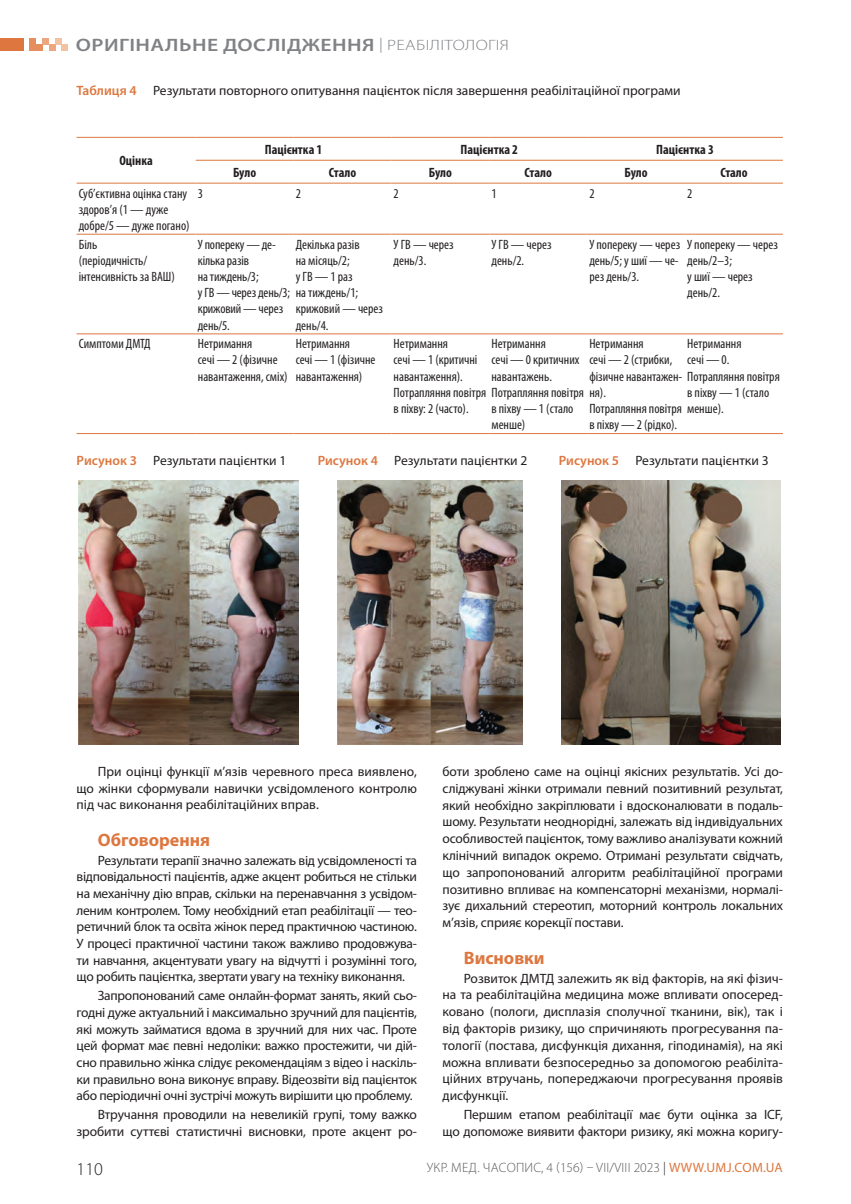
<style>
.page{position:relative;width:851px;height:1204px;background:#fff}
.page>*{position:absolute;margin:0;border:0;box-sizing:border-box;transform-origin:0 0}
.t1{font:600 18px "Myriad Pro";letter-spacing:.02em;color:#808285;scale:1.2 1}
.t2{font:700 18px "Myriad Pro";color:#dd773f}
.t3{font:300 18px "Myriad Pro";color:#231f20}
.t4{font:300 15px "Myriad Pro";color:#808285;scale:1.2 1}
.t5{font:13.5px/16.8px "Myriad Pro";letter-spacing:-.01em;color:#231f20;text-align:justify}
.t6{font:condensed 13.5px/16.2px "Myriad Pro";color:#231f20}
.t7{font:700 condensed 13.5px "Myriad Pro";color:#231f20}
.t8{font:300 13.5px "Myriad Pro";letter-spacing:.02em;color:#57585a}
.t9{font:13.5px "Myriad Pro";color:#dd773f}
.s1{font-weight:600;font-size:18px}
.s2{font-weight:600;color:#dd773f}
.s3{color:#231f20}
.s4{font-weight:400;color:#dd773f}
</style>
<div class="page">
<hr style="left:196px;top:160px;width:97px;height:1px;background:#dd773f">
<hr style="left:293px;top:160px;width:98px;height:1px;background:#dd773f">
<hr style="left:391px;top:160px;width:98px;height:1px;background:#dd773f">
<hr style="left:489px;top:160px;width:98px;height:1px;background:#dd773f">
<hr style="left:587px;top:160px;width:98px;height:1px;background:#dd773f">
<hr style="left:685px;top:160px;width:97px;height:1px;background:#dd773f">
<hr style="left:77px;top:234px;width:119px;height:1px;background:#dd773f">
<hr style="left:196px;top:234px;width:97px;height:1px;background:#dd773f">
<hr style="left:293px;top:234px;width:98px;height:1px;background:#dd773f">
<hr style="left:391px;top:234px;width:98px;height:1px;background:#dd773f">
<hr style="left:489px;top:234px;width:98px;height:1px;background:#dd773f">
<hr style="left:587px;top:234px;width:98px;height:1px;background:#dd773f">
<hr style="left:685px;top:234px;width:97px;height:1px;background:#dd773f">
<hr style="left:77px;top:333px;width:119px;height:1px;background:#dd773f">
<hr style="left:77px;top:433px;width:119px;height:1px;background:#dd773f">
<hr style="left:196px;top:333px;width:97px;height:1px;background:#dd773f">
<hr style="left:196px;top:433px;width:97px;height:1px;background:#dd773f">
<hr style="left:293px;top:333px;width:98px;height:1px;background:#dd773f">
<hr style="left:293px;top:433px;width:98px;height:1px;background:#dd773f">
<hr style="left:391px;top:333px;width:98px;height:1px;background:#dd773f">
<hr style="left:391px;top:433px;width:98px;height:1px;background:#dd773f">
<hr style="left:489px;top:333px;width:98px;height:1px;background:#dd773f">
<hr style="left:489px;top:433px;width:98px;height:1px;background:#dd773f">
<hr style="left:587px;top:333px;width:98px;height:1px;background:#dd773f">
<hr style="left:587px;top:433px;width:98px;height:1px;background:#dd773f">
<hr style="left:685px;top:333px;width:97px;height:1px;background:#dd773f">
<hr style="left:685px;top:433px;width:97px;height:1px;background:#dd773f">
<hr style="left:77px;top:137px;width:119px;height:1px;background:#dd773f">
<hr style="left:196px;top:137px;width:97px;height:1px;background:#dd773f">
<hr style="left:293px;top:137px;width:98px;height:1px;background:#dd773f">
<hr style="left:391px;top:137px;width:98px;height:1px;background:#dd773f">
<hr style="left:489px;top:137px;width:98px;height:1px;background:#dd773f">
<hr style="left:587px;top:137px;width:98px;height:1px;background:#dd773f">
<hr style="left:685px;top:137px;width:97px;height:1px;background:#dd773f">
<hr style="left:77px;top:183px;width:119px;height:1px;background:#dd773f">
<hr style="left:196px;top:183px;width:97px;height:1px;background:#dd773f">
<hr style="left:293px;top:183px;width:98px;height:1px;background:#dd773f">
<hr style="left:391px;top:183px;width:98px;height:1px;background:#dd773f">
<hr style="left:489px;top:183px;width:98px;height:1px;background:#dd773f">
<hr style="left:587px;top:183px;width:98px;height:1px;background:#dd773f">
<hr style="left:685px;top:183px;width:97px;height:1px;background:#dd773f">
<img style="left:78px;top:480px;width:221px;height:264px">
<img style="left:337px;top:480px;width:185px;height:264px">
<img style="left:561px;top:480px;width:219px;height:264px">
<div style="left:0;top:38px;width:23px;height:13px;background:#dd773f"></div>
<svg style="left:62px;top:45px;width:6px;height:6px"></svg>
<svg style="left:49px;top:45px;width:6px;height:6px"></svg>
<div style="left:36px;top:45px;width:7px;height:6px;background:#e58f5f"></div>
<div style="left:55px;top:38px;width:7px;height:7px;background:#f2c3a3"></div>
<div style="left:43px;top:38px;width:6px;height:7px;background:#eca77e"></div>
<div style="left:30px;top:38px;width:6px;height:13px;background:#e58f5f"></div>
<h1 class="t1" style="left:76px;top:34px;width:24px">Оригіна</h1>
<h1 class="t1" style="left:165px;top:34px;width:23px">льне</h1>
<h1 class="t1" style="left:223px;top:34px;width:5px">дос</h1>
<h1 class="t1" style="left:267px;top:34px;width:57px">лідженн</h1>
<p class="t4" style="left:362px;top:36px;width:37px"><span class="s1">я</span>|Реабілітологія</p>
<p class="t5" style="left:77px;top:82px;width:605px"><span class="s2">Таблиця 4</span> РЕЗУЛЬТАТИ ПОВТОРНОГО ОПИТУВАННЯ ПАЦІЄНТОК ПІСЛЯ ЗАВЕРШЕННЯ РЕАБІЛІТАЦІЙНОЇ ПРОГРАМИ</p>
<p class="t7" style="left:119px;top:152px;width:35px">Оцінка</p>
<p class="t7" style="left:265px;top:141px;width:59px">Пацієнтка 1</p>
<p class="t7" style="left:460px;top:141px;width:59px">Пацієнтка 2</p>
<p class="t7" style="left:656px;top:141px;width:59px">Пацієнтка 3</p>
<p class="t7" style="left:233px;top:164px;width:25px">Було</p>
<p class="t7" style="left:329px;top:164px;width:29px">Стало</p>
<p class="t7" style="left:429px;top:164px;width:25px">Було</p>
<p class="t7" style="left:524px;top:164px;width:29px">Стало</p>
<p class="t7" style="left:624px;top:164px;width:25px">Було</p>
<p class="t7" style="left:720px;top:164px;width:29px">Стало</p>
<p class="t6" style="left:79px;top:185px;width:112px">Суб’єктивна оцінка стану здоров’я (1 — дуже добре/5 — дуже погано)</p>
<p class="t6" style="left:198px;top:185px;width:7px">3</p>
<p class="t6" style="left:296px;top:185px;width:7px">2</p>
<p class="t6" style="left:393px;top:185px;width:7px">2</p>
<p class="t6" style="left:491px;top:185px;width:7px">1</p>
<p class="t6" style="left:589px;top:185px;width:7px">2</p>
<p class="t6" style="left:687px;top:185px;width:7px">2</p>
<p class="t6" style="left:79px;top:236px;width:98px">Біль<br>(періодичність/ інтенсивність за ВАШ)</p>
<p class="t6" style="left:198px;top:236px;width:162px">У попереку — де-<br>кілька разів<br>на тиждень/3;<br>у ГВ —через день/3; на тиждень/1; крижовий — через<br>день/5.</p>
<p class="t6" style="left:393px;top:236px;width:62px">У ГВ — через день/3.</p>
<p class="t6" style="left:491px;top:236px;width:62px">У ГВ — через день/2.</p>
<p class="t6" style="left:589px;top:236px;width:92px;text-align:justify">У попереку — через день/5; у шиї — че&shy;рез день/3.</p>
<p class="t6" style="left:687px;top:236px;width:92px">У попереку — через день/2–3;<br>у шиї — через день/2.</p>
<p class="t6" style="left:296px;top:236px;width:65px">Декілька разів на місяць/2;<br>у ГВ — 1 раз</p>
<p class="t6" style="left:296px;top:301px;width:89px">крижовий — через день/4.</p>
<p class="t6" style="left:79px;top:335px;width:73px">Симптоми ДМТД</p>
<p class="t6" style="left:198px;top:335px;width:91px">Нетримання<br>сечі — 2 (фізичне навантаження, сміх)</p>
<p class="t6" style="left:296px;top:335px;width:81px">Нетримання<br>сечі — 1 (фізичне навантаження)</p>
<p class="t6" style="left:393px;top:335px;width:214px">Нетримання<br>сечі — 1 (критичні<br>навантаження).<br>Потрапляння повітря Потрапляння повітря ня). в піхву: 2 (часто).</p>
<p class="t6" style="left:491px;top:335px;width:89px">Нетримання<br>сечі — 0 критичних навантажень.</p>
<p class="t6" style="left:491px;top:400px;width:83px">в піхву — 1 (стало менше)</p>
<p class="t6" style="left:589px;top:335px;width:192px">Нетримання<br>сечі — 2 (стрибки,<br>фізичне навантажен- Потрапляння повітря</p>
<p class="t6" style="left:589px;top:400px;width:136px">Потрапляння повітря менше). в піхву — 2 (рідко).</p>
<p class="t6" style="left:687px;top:335px;width:56px">Нетримання сечі — 0.</p>
<p class="t6" style="left:687px;top:384px;width:83px">в піхву — 1 (стало</p>
<p class="t5" style="left:77px;top:452px;width:211px"><span class="s2">Рисунок 3</span> РЕЗУЛЬТАТИ ПАЦІЄНТКИ 1</p>
<p class="t5" style="left:317px;top:452px;width:211px"><span class="s2">Рисунок 4</span> РЕЗУЛЬТАТИ ПАЦІЄНТКИ 2</p>
<p class="t5" style="left:558px;top:452px;width:211px"><span class="s2">Рисунок 5</span> РЕЗУЛЬТАТИ ПАЦІЄНТКИ 3</p>
<p class="t5" style="left:77px;top:762px;width:342px;text-indent:21px">ПРИ ОЦІНЦІ ФУНКЦІЇ М’ЯЗІВ ЧЕРЕВНОГО ПРЕСА ВИЯВЛЕНО, ЩО ЖІНКИ СФОРМУВАЛИ НАВИЧКИ УСВІДОМЛЕНОГО КОНТРОЛЮ ПІД ЧАС ВИКОНАННЯ РЕАБІЛІТАЦІЙНИХ ВПРАВ.</p>
<h1 class="t2" style="left:98px;top:827px;width:114px">Обговорення</h1>
<p class="t5" style="left:77px;top:851px;width:342px;text-indent:21px">РЕЗУЛЬТАТИ ТЕРАПІЇ ЗНАЧНО ЗАЛЕЖАТЬ ВІД УСВІДОМЛЕНОСТІ ТА ВІДПОВІДАЛЬНОСТІ ПАЦІЄНТІВ, АДЖЕ АКЦЕНТ РОБИТЬСЯ НЕ СТІЛЬКИ НА МЕХАНІЧНУ ДІЮ ВПРАВ, СКІЛЬКИ НА ПЕРЕНАВЧАННЯ З УСВІДОМ-ЛЕНИМ КОНТРОЛЕМ. ТОМУ НЕОБХІДНИЙ ЕТАП РЕАБІЛІТАЦІЇ — ТЕО-РЕТИЧНИЙ БЛОК ТА ОСВІТА ЖІНОК ПЕРЕД ПРАКТИЧНОЮ ЧАСТИНОЮ.<br>У ПРОЦЕСІ ПРАКТИЧНОЇ ЧАСТИНИ ТАКОЖ ВАЖЛИВО ПРОДОВЖУВА-ТИ НАВЧАННЯ, АКЦЕНТУВАТИ УВАГУ НА ВІДЧУТТІ І РОЗУМІННІ ТОГО, ЩО РОБИТЬ ПАЦІЄНТКА, ЗВЕРТАТИ УВАГУ НА ТЕХНІКУ ВИКОНАННЯ.</p>
<p class="t5" style="left:77px;top:987px;width:342px;text-indent:21px">ЗАПРОПОНОВАНИЙ САМЕ ОНЛАЙН-ФОРМАТ ЗАНЯТЬ, ЯКИЙ СЬО-ГОДНІ ДУЖЕ АКТУАЛЬНИЙ І МАКСИМАЛЬНО ЗРУЧНИЙ ДЛЯ ПАЦІЄНТІВ, ЯКІ МОЖУТЬ ЗАЙМАТИСЯ ВДОМА В ЗРУЧНИЙ ДЛЯ НИХ ЧАС. ПРОТЕ ЦЕЙ ФОРМАТ МАЄ ПЕВНІ НЕДОЛІКИ: ВАЖКО ПРОСТЕЖИТИ, ЧИ ДІЙ-СНО ПРАВИЛЬНО ЖІНКА СЛІДУЄ РЕКОМЕНДАЦІЯМ З ВІДЕО І НАСКІЛЬ-КИ ПРАВИЛЬНО ВОНА ВИКОНУЄ ВПРАВУ. ВІДЕОЗВІТИ ВІД ПАЦІЄНТОК АБО ПЕРІОДИЧНІ ОЧНІ ЗУСТРІЧІ МОЖУТЬ ВИРІШИТИ ЦЮ ПРОБЛЕМУ.</p>
<p class="t5" style="left:77px;top:1106px;width:342px;text-align:right">ВТРУЧАННЯ ПРОВОДИЛИ НА НЕВЕЛИКІЙ ГРУПІ, ТОМУ ВАЖКО<br>ЗРОБИТИ СУТТЄВІ СТАТИСТИЧНІ ВИСНОВКИ, ПРОТЕ АКЦЕНТ РО-</p>
<h1 class="t3" style="left:77px;top:1157px;width:28px">110</h1>
<p class="t5" style="left:442px;top:762px;width:342px">БОТИ ЗРОБЛЕНО САМЕ НА ОЦІНЦІ ЯКІСНИХ РЕЗУЛЬТАТІВ. УСІ ДО-СЛІДЖУВАНІ ЖІНКИ ОТРИМАЛИ ПЕВНИЙ ПОЗИТИВНИЙ РЕЗУЛЬТАТ, ЯКИЙ НЕОБХІДНО ЗАКРІПЛЮВАТИ І ВДОСКОНАЛЮВАТИ В ПОДАЛЬ-ШОМУ. РЕЗУЛЬТАТИ НЕОДНОРІДНІ, ЗАЛЕЖАТЬ ВІД ІНДИВІДУАЛЬНИХ ОСОБЛИВОСТЕЙ ПАЦІЄНТОК, ТОМУ ВАЖЛИВО АНАЛІЗУВАТИ КОЖНИЙ КЛІНІЧНИЙ ВИПАДОК ОКРЕМО. ОТРИМАНІ РЕЗУЛЬТАТИ СВІДЧАТЬ, ЩО ЗАПРОПОНОВАНИЙ АЛГОРИТМ РЕАБІЛІТАЦІЙНОЇ ПРОГРАМИ ПОЗИТИВНО ВПЛИВАЄ НА КОМПЕНСАТОРНІ МЕХАНІЗМИ, НОРМАЛІ-ЗУЄ ДИХАЛЬНИЙ СТЕРЕОТИП, МОТОРНИЙ КОНТРОЛЬ ЛОКАЛЬНИХ М’ЯЗІВ, СПРИЯЄ КОРЕКЦІЇ ПОСТАВИ.</p>
<h1 class="t2" style="left:463px;top:945px;width:82px">Висновки</h1>
<p class="t5" style="left:442px;top:969px;width:342px;text-indent:21px">РОЗВИТОК ДМТД ЗАЛЕЖИТЬ ЯК ВІД ФАКТОРІВ, НА ЯКІ ФІЗИЧ-НА ТА РЕАБІЛІТАЦІЙНА МЕДИЦИНА МОЖЕ ВПЛИВАТИ ОПОСЕРЕД-КОВАНО (ПОЛОГИ, ДИСПЛАЗІЯ СПОЛУЧНОЇ ТКАНИНИ, ВІК), ТАК І ВІД ФАКТОРІВ РИЗИКУ, ЩО СПРИЧИНЯЮТЬ ПРОГРЕСУВАННЯ ПА-ТОЛОГІЇ (ПОСТАВА, ДИСФУНКЦІЯ ДИХАННЯ, ГІПОДИНАМІЯ), НА ЯКІ МОЖНА ВПЛИВАТИ БЕЗПОСЕРЕДНЬО ЗА ДОПОМОГОЮ РЕАБІЛІТА-ЦІЙНИХ ВТРУЧАНЬ, ПОПЕРЕДЖАЮЧИ ПРОГРЕСУВАННЯ ПРОЯВІВ ДИСФУНКЦІЇ.</p>
<p class="t5" style="left:442px;top:1105px;width:342px;text-align:right">ПЕРШИМ ЕТАПОМ РЕАБІЛІТАЦІЇ МАЄ БУТИ ОЦІНКА ЗА ICF,<br>ЩО ДОПОМОЖЕ ВИЯВИТИ ФАКТОРИ РИЗИКУ, ЯКІ МОЖНА КОРИГУ-</p>
<p class="t8" style="left:427px;top:1158px;width:247px">УКР. МЕД. ЧАСОПИС, 4 (156) – VII/VIII 2023 <span class="s3">|</span> <span class="s4">WWW</span></p>
<p class="t9" style="left:703px;top:1158px;width:41px">.UMJ.COM</p>
<p class="t9" style="left:763px;top:1158px;width:12px">.UA</p>
</div>
